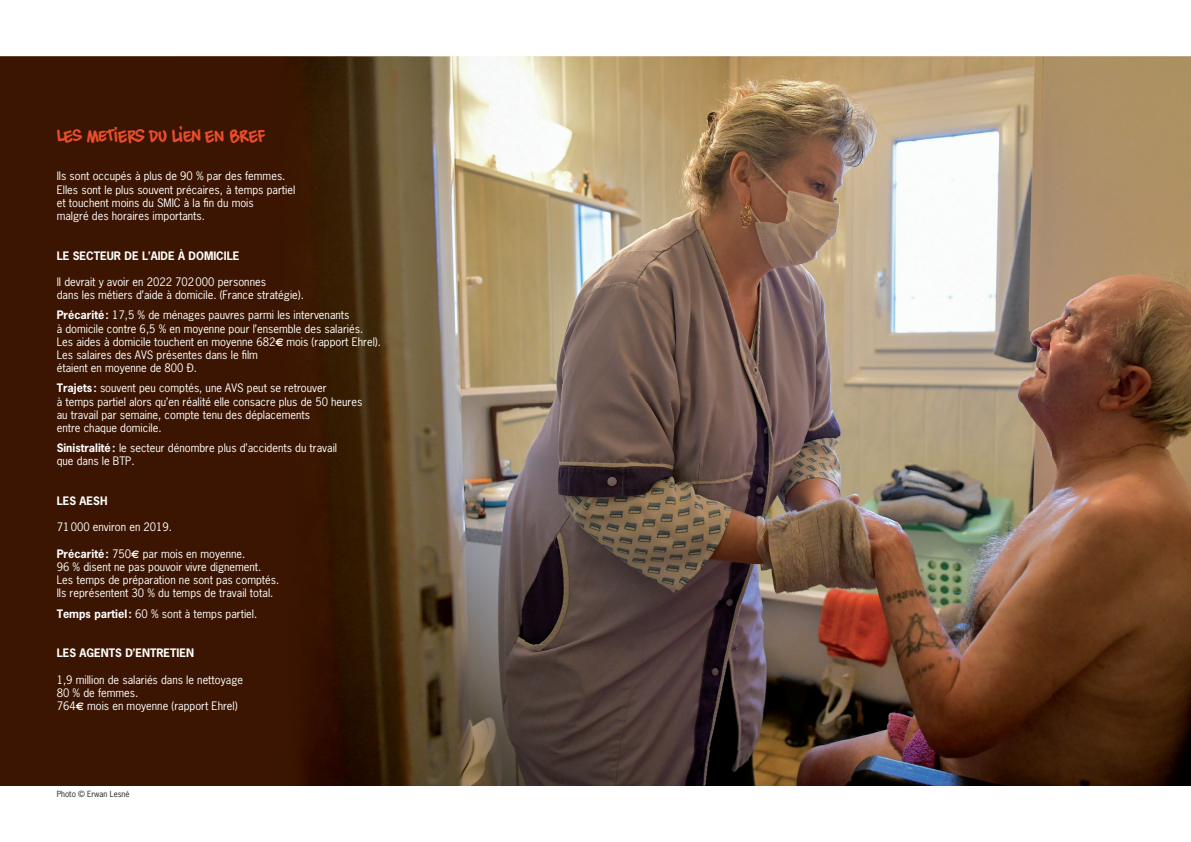
<style>
.page{position:relative;width:1191px;height:842px;background:#fff}
.page>*{position:absolute;margin:0;border:0;box-sizing:border-box;transform-origin:0 0}
.t1{font:700 16.5px "Soulcie Texte";color:#e84d2c}
.t2{font:11px/13.2px "News Gothic NDC";color:#fff}
.t3{font:700 11px "News Gothic NDC";color:#fff}
.t4{font:8px "News Gothic NDC";letter-spacing:-.005em;color:#231f20}
.s1{font-weight:700}
.s2{font-family:"Euro Sans";font-weight:700}
</style>
<div class="page">
<img style="left:0;top:57px;width:1191px;height:728px">
<h1 class="t1" style="left:57px;top:123px;width:210px">LES mETIERS dU LIEN EN BREF</h1>
<p class="t2" style="left:57px;top:170px;width:240px">Ils sont occupés à plus de 90 % par des femmes.<br>Elles sont le plus souvent précaires, à temps partiel et touchent moins du SMIC à la fin du mois<br>malgré des horaires importants.</p>
<p class="t3" style="left:57px;top:248px;width:184px">LE SECTEUR DE L’AIDE À DOMICILE</p>
<p class="t2" style="left:57px;top:275px;width:249px">Il devrait y avoir en 2022 702 000 personnes<br>dans les métiers d’aide à domicile. (France stratégie).</p>
<p class="t2" style="left:57px;top:309px;width:326px"><span class="s1">Précarité :</span> 17,5 % de ménages pauvres parmi les intervenants<br>à domicile contre 6,5 % en moyenne pour l’ensemble des salariés.<br>Les aides à domicile touchent en moyenne 682<span class="s2">€</span> mois (rapport Ehrel).<br>Les salaires des AVS présentes dans le film<br>étaient en moyenne de 800 Ð.</p>
<p class="t2" style="left:57px;top:382px;width:307px"><span class="s1">Trajets :</span> souvent peu comptés, une AVS peut se retrouver<br>à temps partiel alors qu’en réalité elle consacre plus de 50 heures au travail par semaine, compte tenu des déplacements<br>entre chaque domicile.</p>
<p class="t2" style="left:57px;top:441px;width:282px"><span class="s1">Sinistralité :</span> le secteur dénombre plus d’accidents du travail que dans le BTP.</p>
<p class="t3" style="left:57px;top:494px;width:52px">LES AESH</p>
<p class="t2" style="left:57px;top:521px;width:117px">71 000 environ en 2019.</p>
<p class="t2" style="left:57px;top:547px;width:224px"><span class="s1">Précarité :</span> 750<span class="s2">€</span> par mois en moyenne.<br>96 % disent ne pas pouvoir vivre dignement.<br>Les temps de préparation ne sont pas comptés.<br>Ils représentent 30 % du temps de travail total.</p>
<p class="t2" style="left:57px;top:607px;width:202px"><span class="s1">Temps partiel :</span> 60 % sont à temps partiel.</p>
<p class="t3" style="left:57px;top:646px;width:139px">LES AGENTS D’ENTRETIEN</p>
<p class="t2" style="left:57px;top:673px;width:188px">1,9 million de salariés dans le nettoyage<br>80 % de femmes.<br>764<span class="s2">€</span> mois en moyenne (rapport Ehrel)</p>
<p class="t4" style="left:57px;top:789px;width:74px">Photo © Erwan Lesné</p>
</div>
